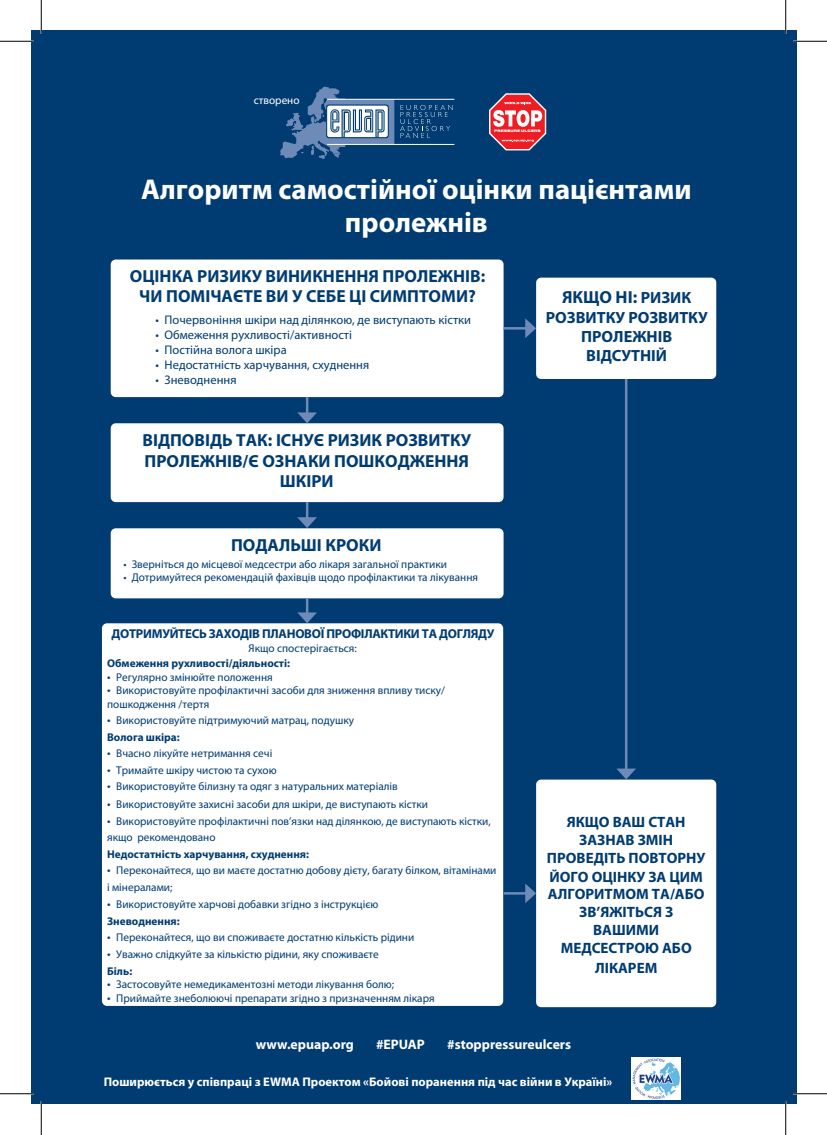
<style>
.page{position:relative;width:827px;height:1135px;background:#fff}
.page>*{position:absolute;margin:0;border:0;box-sizing:border-box;transform-origin:0 0}
.t1{font:700 28.75px/33.1px "Myriad Pro";color:#fff;text-align:center}
.t2{font:700 17.5px/20.6px "Myriad Pro";color:#003c72;text-align:center}
.t3{font:700 16.25px/19.2px "Myriad Pro";color:#003c72;text-align:center}
.t4{font:700 15px/18.2px "Myriad Pro";color:#003c72;text-align:center}
.t5{font:700 13.75px "Myriad Pro";color:#fff}
.t6{font:700 12.88px "Myriad Pro";letter-spacing:-.02em;color:#003c72}
.t7{font:12.5px "Myriad Pro";color:#003c72}
.t8{font:700 12.5px "Myriad Pro";color:#fff}
.t9{font:11.25px/16.8px "Myriad Pro";color:#003c72}
.t10{font:700 11.25px "Myriad Pro";color:#003c72}
.t11{font:11.25px "Myriad Pro";color:#fff}
.t12{font:3.62px "Nimbus Sans DOT Blac Exte";color:#fff}
.s1{font-size:12.5px}
.s2{font-weight:700}
.s3{font-size:16.25px}
</style>
<div class="page">
<div style="left:31px;top:31px;width:765px;height:1073px;background:#003c72"></div>
<div style="left:111px;top:259px;width:392px;height:138px;background:#fff"></div>
<div style="left:102px;top:623px;width:401px;height:383px;background:#fff"></div>
<div style="left:536px;top:779px;width:180px;height:228px;background:#fff"></div>
<svg style="left:111px;top:397px;width:392px;height:226px"></svg>
<hr style="left:625px;top:379px;width:2px;height:393px;background:#6e8ab7">
<svg style="left:616px;top:768px;width:20px;height:11px"></svg>
<hr style="left:503px;top:327px;width:25px;height:3px;background:#6e8ab7">
<div style="left:525px;top:278px;width:191px;height:101px;background:#fff"></div>
<hr style="left:503px;top:892px;width:25px;height:3px;background:#6e8ab7">
<svg style="left:525px;top:883px;width:11px;height:20px"></svg>
<svg style="left:280px;top:87px;width:114px;height:72px"></svg>
<svg style="left:400px;top:105px;width:53px;height:33px"></svg>
<hr style="left:327px;top:99px;width:127px;height:1px;background:#fff">
<hr style="left:327px;top:144px;width:127px;height:1px;background:#fff">
<svg style="left:489px;top:93px;width:57px;height:57px"></svg>
<hr style="left:0;top:40px;width:34px;height:2px;background:#fff">
<hr style="left:793px;top:40px;width:34px;height:2px;background:#fff">
<hr style="left:40px;top:0;width:2px;height:34px;background:#fff">
<hr style="left:40px;top:1101px;width:2px;height:34px;background:#fff">
<hr style="left:0;top:41px;width:34px;height:1px;background:#000">
<hr style="left:793px;top:41px;width:34px;height:1px;background:#000">
<hr style="left:0;top:1093px;width:34px;height:1px;background:#000">
<hr style="left:793px;top:1093px;width:34px;height:1px;background:#000">
<hr style="left:41px;top:0;width:1px;height:34px;background:#000">
<hr style="left:41px;top:1101px;width:1px;height:34px;background:#000">
<hr style="left:785px;top:0;width:1px;height:34px;background:#000">
<hr style="left:785px;top:1101px;width:1px;height:34px;background:#000">
<img style="left:631px;top:1058px;width:50px;height:42px">
<p class="t11" style="left:254px;top:94px;width:47px">створено</p>
<p class="t12" style="left:494px;top:129px;width:48px">PRESSURE ULCERS</p>
<h1 class="t1" style="left:141px;top:171px;width:551px">Алгоритм самостійної оцінки пацієнтами пролежнів</h1>
<h2 class="t2" style="left:130px;top:265px;width:357px;line-height:20.1px">ОЦІНКА РИЗИКУ ВИНИКНЕННЯ ПРОЛЕЖНІВ:<br>ЧИ ПОМІЧАЄТЕ ВИ У СЕБЕ ЦІ СИМПТОМИ?</h2>
<p class="t7" style="left:155px;top:312px;width:317px">• Почервоніння шкіри над ділянкою, де виступають кістки</p>
<p class="t7" style="left:155px;top:327px;width:198px">• Обмеження рухливості/активності</p>
<p class="t7" style="left:155px;top:342px;width:133px">• Постійнa волога шкіра</p>
<p class="t7" style="left:155px;top:357px;width:215px">• Недостатність харчування, схуднення</p>
<p class="t7" style="left:155px;top:372px;width:83px">• Зневоднення</p>
<h2 class="t2" style="left:142px;top:429px;width:330px">ВІДПОВІДЬ ТАК: ІСНУЄ РИЗИК РОЗВИТКУ<br>ПРОЛЕЖНІВ/Є ОЗНАКИ ПОШКОДЖЕННЯ<br>ШКІРИ</h2>
<h2 class="t2" style="left:231px;top:534px;width:152px">ПОДАЛЬШІ КРОКИ</h2>
<p class="t9" style="left:123px;top:555px;width:325px">• Зверніться до місцевої медсестри або лікаря загальної практики</p>
<p class="t9" style="left:123px;top:569px;width:356px">• Дотримуйтеся рекомендацій фахівців щодо профілактики та лікування</p>
<p class="t6" style="left:112px;top:625px;width:384px">ДОТРИМУЙТЕСЬ ЗАХОДІВ ПЛАНОВОЇ ПРОФІЛАКТИКИ ТА ДОГЛЯДУ</p>
<p class="t9" style="left:249px;top:640px;width:110px">Якщо спостерігається:</p>
<p class="t10" style="left:107px;top:655px;width:184px">Обмеження рухливості/діяльності:</p>
<p class="t9" style="left:107px;top:668px;width:167px"><span class="s1">•</span> Регулярно змінюйте положення</p>
<p class="t9" style="left:107px;top:683px;width:339px;line-height:14px"><span class="s1">•</span> Використовуйте профілактичні засоби для зниження впливу тиску/ пошкодження /тертя</p>
<p class="t9" style="left:107px;top:712px;width:248px"><span class="s1">•</span> Використовуйте підтримуючий матрац, подушку<br><span class="s2">Волога шкіра:</span></p>
<p class="t9" style="left:107px;top:745px;width:167px"><span class="s1">•</span> Вчасно лікуйте нетримання сечі</p>
<p class="t9" style="left:107px;top:761px;width:171px"><span class="s1">•</span> Тримайте шкіру чистою та сухою</p>
<p class="t9" style="left:107px;top:777px;width:292px"><span class="s1">•</span> Використовуйте білизну та одяг з натуральних матеріалів</p>
<p class="t9" style="left:107px;top:796px;width:322px"><span class="s1">•</span> Використовуйте захисні засоби для шкіри, де виступають кістки</p>
<p class="t9" style="left:107px;top:813px;width:385px;line-height:16.2px"><span class="s1">•</span> Використовуйте профілактичні пов’язки над ділянкою, де виступають кістки, якщо рекомендовано</p>
<p class="t10" style="left:107px;top:847px;width:203px">Недостатність харчування, схуднення:</p>
<p class="t9" style="left:107px;top:862px;width:391px"><span class="s1">•</span> Переконайтеся, що ви маєте достатню добову дієту, багату білком, вітамінами і мінералами;</p>
<p class="t9" style="left:107px;top:895px;width:273px"><span class="s1">•</span> Використовуйте харчові добавки згідно з інструкцією<br><span class="s2">Зневоднення:</span></p>
<p class="t9" style="left:107px;top:929px;width:309px"><span class="s1">•</span> Переконайтеся, що ви споживаєте достатню кількість рідини</p>
<p class="t9" style="left:107px;top:946px;width:273px"><span class="s1">•</span> Уважно слідкуйте за кількістю рідини, яку споживаєте<br><span class="s2">Біль:</span></p>
<p class="t9" style="left:107px;top:976px;width:289px"><span class="s1">•</span> Застосовуйте немедикаментозні методи лікування болю;</p>
<p class="t9" style="left:107px;top:989px;width:329px"><span class="s1">•</span> Приймайте знеболюючі препарати згідно з призначенням лікаря</p>
<h2 class="t2" style="left:562px;top:286px;width:131px">ЯКЩО НІ: <span class="s3">РИЗИК</span></h2>
<h3 class="t3" style="left:546px;top:307px;width:163px">РОЗВИТКУ РОЗВИТКУ<br>ПРОЛЕЖНІВ<br>ВІДСУТНІЙ</h3>
<h3 class="t4" style="left:547px;top:812px;width:160px">ЯКЩО ВАШ СТАН<br>ЗАЗНАВ ЗМІН<br>ПРОВЕДІТЬ ПОВТОРНУ<br>ЙОГО ОЦІНКУ ЗА ЦИМ</h3>
<h3 class="t4" style="left:548px;top:884px;width:158px">АЛГОРИТМОМ ТА/АБО<br>ЗВ’ЯЖІТЬСЯ З<br>ВАШИМИ<br>МЕДСЕСТРОЮ АБО</h3>
<h3 class="t4" style="left:595px;top:958px;width:64px">ЛІКАРЕМ</h3>
<p class="t5" style="left:256px;top:1035px;width:99px">www.epuap.org</p>
<p class="t5" style="left:376px;top:1035px;width:50px">#EPUAP</p>
<p class="t5" style="left:447px;top:1035px;width:125px">#stoppressureulcers</p>
<p class="t8" style="left:104px;top:1074px;width:510px">Поширюється у співпраці з EWMA Проектом «Бойові поранення під час війни в Україні»</p>
</div>
